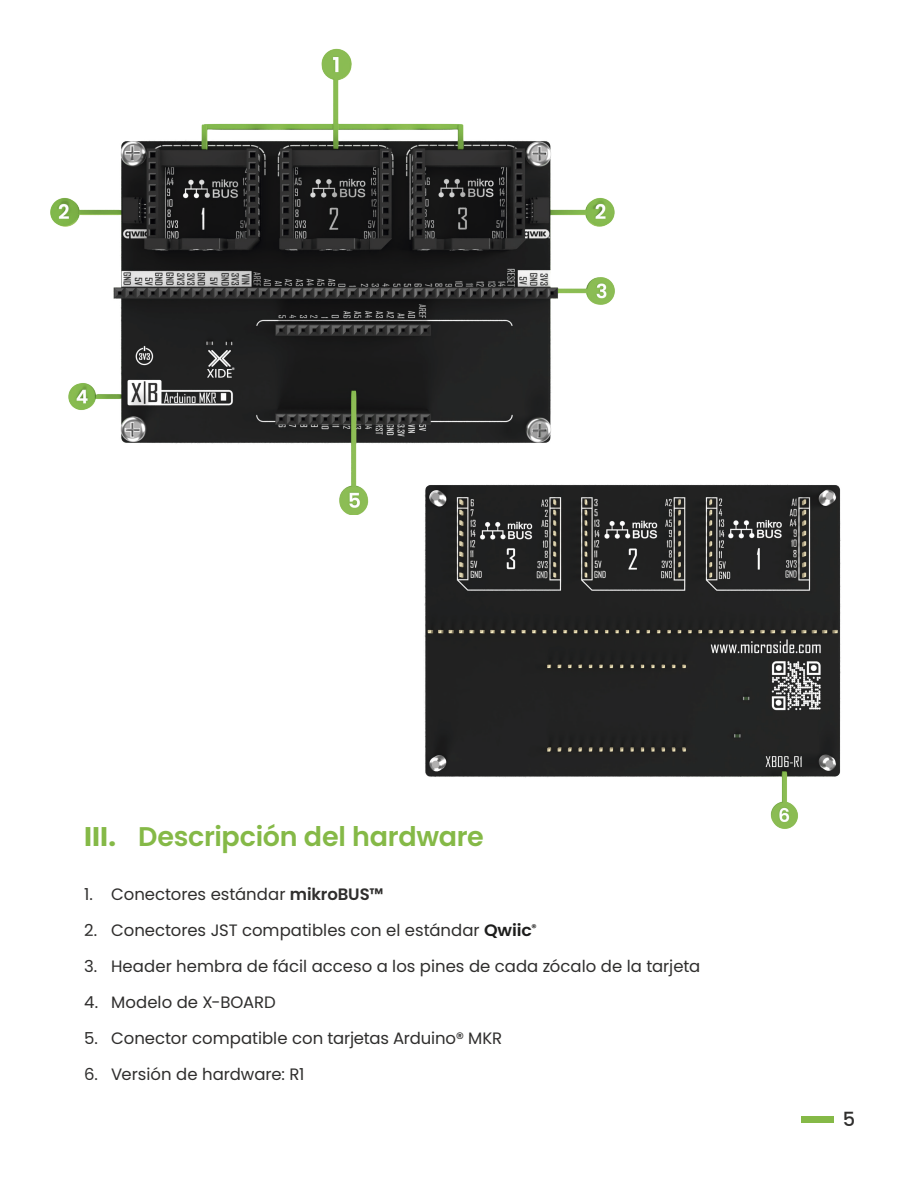
<style>
.page{position:relative;width:918px;height:1188px;background:#fff}
.page>*{position:absolute;margin:0;border:0;box-sizing:border-box;transform-origin:0 0}
.t1{font:600 27px "Poppins";letter-spacing:-.01em;color:#85b947}
.t2{font:500 19.5px "Poppins";color:#2f2e2d}
.t3{font:16.5px "Poppins";color:#2f2e2d}
.s1{font-weight:700}
.s2{font-weight:600}
.s3{font-weight:600;color:#1d1d1c}
</style>
<div class="page">
<div style="left:801px;top:1117px;width:33px;height:6px;background:#85b947"></div>
<img style="left:50px;top:48px;width:565px;height:466px">
<img style="left:413px;top:472px;width:428px;height:357px">
<p class="t1" style="left:84px;top:821px;width:401px"><span class="s1">III.</span> Descripción del hardware</p>
<p class="t3" style="left:84px;top:885px;width:301px">1. Conectores estándar <span class="s2">mikroBUS™</span></p>
<p class="t3" style="left:84px;top:921px;width:454px">2. Conectores JST compatibles con el estándar <span class="s3">Qwiic</span><sup>®</sup></p>
<p class="t3" style="left:84px;top:957px;width:618px">3. Header hembra de fácil acceso a los pines de cada zócalo de la tarjeta</p>
<p class="t3" style="left:84px;top:993px;width:193px">4. Modelo de X-BOARD</p>
<p class="t3" style="left:84px;top:1029px;width:420px">5. Conector compatible con tarjetas Arduino® MKR</p>
<p class="t3" style="left:84px;top:1065px;width:222px">6. Versión de hardware: R1</p>
<p class="t2" style="left:843px;top:1108px;width:14px">5</p>
</div>
